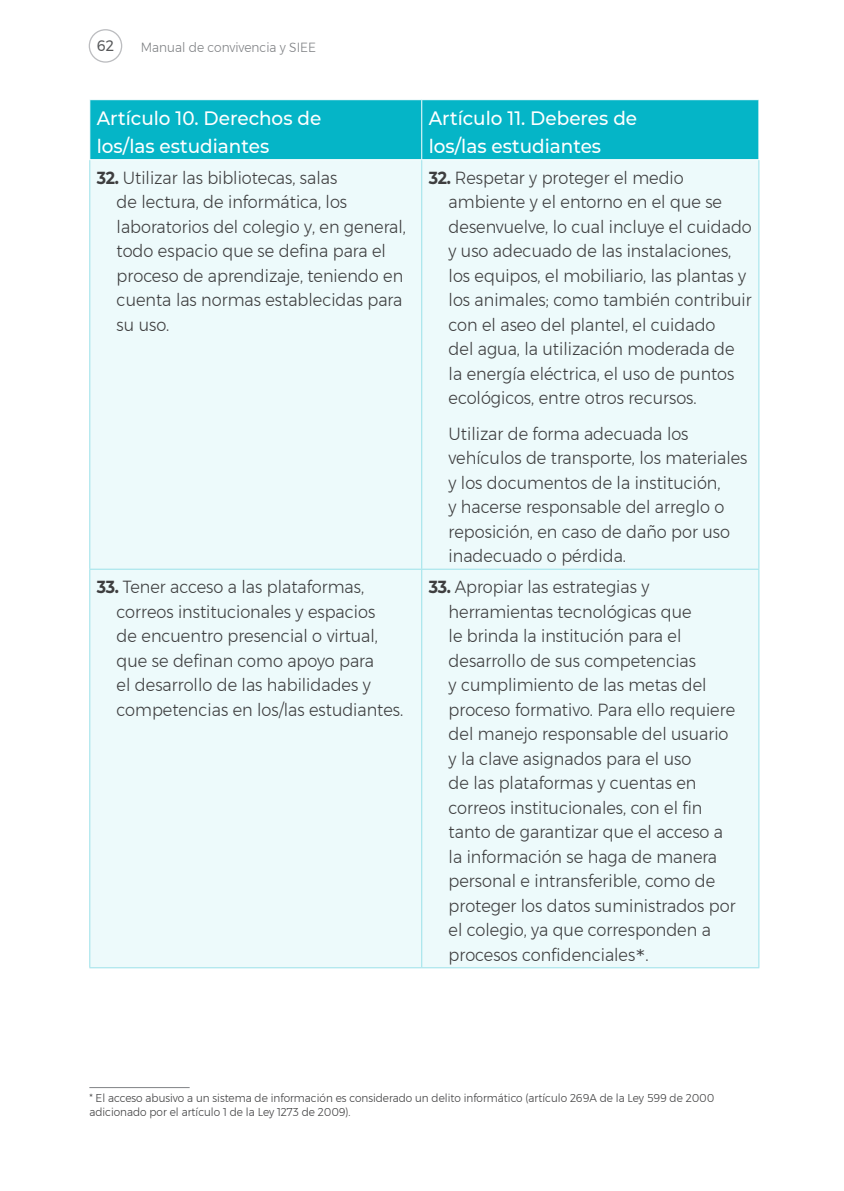
<style>
.page{position:relative;width:844px;height:1191px;background:#fff}
.page>*{position:absolute;margin:0;border:0;box-sizing:border-box;transform-origin:0 0}
.t1{font:500 19.43px/27.3px "Montserrat";color:#fff;scale:.95 1}
.t2{font:300 17.5px/24.5px "Montserrat";color:#3e3e3f;scale:.92 1}
.t3{font:15.22px "Montserrat";color:#57585a;scale:.92 1}
.t4{font:300 13.3px "Montserrat";color:#808285;scale:.92 1}
.t5{font:300 11.38px/14px "Montserrat";color:#3e3e3f;scale:.92 1}
.s1{font-weight:700}
.s2{font-family:"Verdana";font-weight:400;font-size:15.75px}
</style>
<div class="page">
<div style="left:89px;top:29px;width:33px;height:34px;border:1px solid #bcbdc0;border-radius:50%"></div>
<div style="left:90px;top:100px;width:668px;height:59px;background:#05b5c7"></div>
<div style="left:90px;top:160px;width:668px;height:807px;background:#edfafb"></div>
<hr style="left:421px;top:100px;width:1px;height:59px;background:#fff">
<hr style="left:89px;top:160px;width:1px;height:409px;background:#9be1e9">
<hr style="left:421px;top:160px;width:1px;height:409px;background:#9be1e9">
<hr style="left:758px;top:160px;width:1px;height:409px;background:#9be1e9">
<hr style="left:89px;top:569px;width:332px;height:1px;background:#9be1e9">
<hr style="left:89px;top:569px;width:1px;height:398px;background:#9be1e9">
<hr style="left:421px;top:569px;width:338px;height:1px;background:#9be1e9">
<hr style="left:421px;top:569px;width:1px;height:398px;background:#9be1e9">
<hr style="left:758px;top:569px;width:1px;height:398px;background:#9be1e9">
<hr style="left:89px;top:967px;width:332px;height:1px;background:#9be1e9">
<hr style="left:421px;top:967px;width:338px;height:1px;background:#9be1e9">
<hr style="left:89px;top:1087px;width:100px;height:1px;background:#808285">
<p class="t3" style="left:97px;top:34px;width:20px">62</p>
<p class="t4" style="left:141px;top:37px;width:192px">Manual de convivencia y SIEE</p>
<p class="t1" style="left:97px;top:104px;width:238px">Artículo 10. Derechos de los/las estudiantes</p>
<p class="t1" style="left:428px;top:104px;width:221px">Artículo 11. Deberes de los/las estudiantes</p>
<p class="t2" style="left:117px;top:165px;width:316px;text-indent:-20px"><span class="s1">32.</span> Utilizar las bibliotecas, salas<br>de lectura, de informática, los laboratorios del colegio y, en general, todo espacio que se defina para el proceso de aprendizaje, teniendo en cuenta las normas establecidas para su uso.</p>
<p class="t2" style="left:448px;top:165px;width:331px;text-indent:-20px"><span class="s1">32.</span> Respetar y proteger el medio ambiente y el entorno en el que se desenvuelve, lo cual incluye el cuidado y uso adecuado de las instalaciones, los equipos, el mobiliario, las plantas y los animales; como también contribuir con el aseo del plantel, el cuidado<br>del agua, la utilización moderada de la energía eléctrica, el uso de puntos ecológicos, entre otros recursos.</p>
<p class="t2" style="left:448px;top:421px;width:326px">Utilizar de forma adecuada los vehículos de transporte, los materiales y los documentos de la institución,<br>y hacerse responsable del arreglo o reposición, en caso de daño por uso inadecuado o pérdida.</p>
<p class="t2" style="left:117px;top:574px;width:313px;text-indent:-20px"><span class="s1">33.</span> Tener acceso a las plataformas, correos institucionales y espacios<br>de encuentro presencial o virtual, que se definan como apoyo para<br>el desarrollo de las habilidades y competencias en los/las estudiantes.</p>
<p class="t2" style="left:448px;top:574px;width:313px;text-indent:-20px"><span class="s1">33.</span> Apropiar las estrategias y herramientas tecnológicas que<br>le brinda la institución para el desarrollo de sus competencias<br>y cumplimiento de las metas del proceso formativo. Para ello requiere del manejo responsable del usuario y la clave asignados para el uso<br>de las plataformas y cuentas en correos institucionales, con el fin tanto de garantizar que el acceso a la información se haga de manera personal e intransferible, como de proteger los datos suministrados por el colegio, ya que corresponden a procesos confidenciales<span class="s2">*</span>.</p>
<p class="t5" style="left:89px;top:1091px;width:680px">* El acceso abusivo a un sistema de información es considerado un delito informático (artículo 269A de la Ley 599 de 2000 adicionado por el artículo 1 de la Ley 1273 de 2009).</p>
</div>
